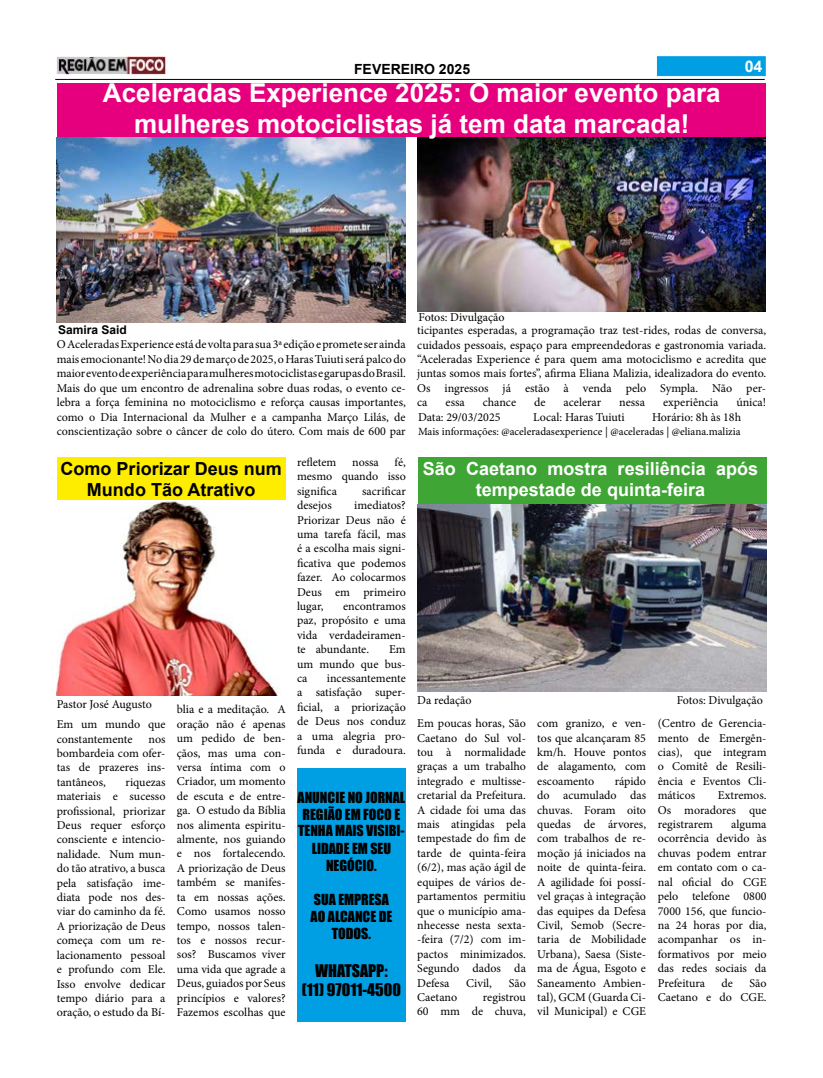
<style>
.page{position:relative;width:823px;height:1078px;background:#fff}
.page>*{position:absolute;margin:0;border:0;box-sizing:border-box;transform-origin:0 0}
.t1{font:700 26px/31.2px "Arial";color:#fff;text-align:center}
.t2{font:700 18px/21.6px "Arial";color:#fff;text-align:center}
.t3{font:700 18px/21.6px "Arial";color:#000;text-align:center}
.t4{font:16px/19.2px "Impact";color:#000;text-align:center}
.t5{font:700 16px "Arial";color:#fff}
.t6{font:14px/17.1px "Impact";color:#000;text-align:center}
.t7{font:700 14px "Arial";color:#000}
.t8{font:12px/14.4px "Minion Pro";color:#000;text-align:justify}
.t9{font:700 12px "Arial";color:#000}
.t10{font:11px "Minion Pro";color:#000}
</style>
<div class="page">
<div style="left:57px;top:457px;width:228px;height:42px;background:#ffed00"></div>
<div style="left:656px;top:56px;width:109px;height:20px;background:#009fe3;border:1px solid #009fe3"></div>
<hr style="left:55px;top:79px;width:709px;height:1px;background:#000">
<img style="left:57px;top:57px;width:108px;height:17px">
<img style="left:417px;top:138px;width:348px;height:173px">
<div style="left:57px;top:83px;width:708px;height:54px;background:#e6007d"></div>
<img style="left:57px;top:138px;width:348px;height:184px">
<div style="left:297px;top:767px;width:108px;height:253px;background:#009fe3"></div>
<img style="left:57px;top:501px;width:222px;height:194px">
<div style="left:418px;top:457px;width:348px;height:47px;background:#3fa535"></div>
<img style="left:417px;top:505px;width:348px;height:186px">
<p class="t7" style="left:354px;top:59px;width:117px">FEVEREIRO 2025</p>
<h3 class="t5" style="left:744px;top:55px;width:19px">04</h3>
<h1 class="t1" style="left:103px;top:77px;width:619px">Aceleradas Experience 2025: O maior evento para mulheres motociclistas já tem data marcada!</h1>
<p class="t9" style="left:58px;top:321px;width:70px">Samira Said</p>
<p class="t8" style="left:57px;top:337px;width:350px">O Aceleradas Experience está de volta para sua 3ª edição e promete ser ainda mais emocionante! No dia 29 de março de 2025, o Haras Tuiuti será palco do maior evento de experiência para mulheres motociclistas e garupas do Brasil.<br>Mais do que um encontro de adrenalina sobre duas rodas, o evento ce&shy;lebra a força feminina no motociclismo e reforça causas importantes, como o Dia Internacional da Mulher e a campanha Março Lilás, de conscientização sobre o câncer de colo do útero. Com mais de 600 par</p>
<h2 class="t3" style="left:61px;top:457px;width:223px">Como Priorizar Deus num<br>Mundo Tão Atrativo</h2>
<p class="t8" style="left:57px;top:697px;width:97px">Pastor José Augusto</p>
<p class="t8" style="left:57px;top:717px;width:110px">Em um mundo que constantemente</p>
<p class="t8" style="left:57px;top:731px;width:110px;text-indent:92px">nos bombardeia com ofer&shy;tas de prazeres ins&shy;tantâneos,</p>
<p class="t8" style="left:57px;top:774px;width:110px;text-indent:69px">riquezas materiais e sucesso profissional, priorizar Deus requer esforço consciente e intencio&shy;nalidade. Num mun&shy;do tão atrativo, a busca pela satisfação ime&shy;diata pode nos des&shy;viar do caminho da fé.<br>A priorização de Deus começa com um re&shy;lacionamento pessoal e profundo com Ele.<br>Isso envolve dedicar tempo diário para a oração, o estudo da Bí-</p>
<p class="t8" style="left:177px;top:702px;width:110px">blia e a meditação. A oração não é apenas um pedido de ben&shy;çãos, mas uma con&shy;versa íntima com o Criador, um momento de escuta e de entre&shy;ga. O estudo da Bíblia nos alimenta espiritu&shy;almente, nos guiando e nos fortalecendo.<br>A priorização de Deus também se manifes&shy;ta em nossas ações.<br>Como usamos nosso tempo, nossos talen&shy;tos e nossos recur&shy;sos? Buscamos viver uma vida que agrade a Deus, guiados por Seus princípios e valores?<br>Fazemos escolhas que</p>
<p class="t8" style="left:297px;top:455px;width:110px;text-indent:97px">fé, mesmo quando isso significa</p>
<p class="t8" style="left:297px;top:455px;width:41px">refletem</p>
<p class="t8" style="left:352px;top:455px;width:28px">nossa</p>
<p class="t8" style="left:362px;top:483px;width:45px">sacrificar</p>
<p class="t8" style="left:297px;top:498px;width:110px;text-indent:57px">imediatos?<br>Priorizar Deus não é uma tarefa fácil, mas é a escolha mais signi&shy;ficativa que podemos fazer. Ao colocarmos Deus em primeiro lugar,</p>
<p class="t8" style="left:297px;top:498px;width:36px">desejos</p>
<p class="t8" style="left:297px;top:599px;width:110px;text-indent:46px">encontramos paz, propósito e uma vida verdadeiramen&shy;te abundante.</p>
<p class="t8" style="left:297px;top:642px;width:110px;text-indent:92px">Em um mundo que bus&shy;ca</p>
<p class="t8" style="left:297px;top:671px;width:110px;text-indent:30px">incessantemente a satisfação super&shy;ficial, a priorização de Deus nos conduz a uma alegria pro&shy;funda e duradoura.</p>
<p class="t6" style="left:297px;top:788px;width:109px">ANUNCIE NO JORNAL<br>REGIÃO EM FOCO E<br>TENHA MAIS VISIBI-<br>LIDADE EM SEU<br>NEGÓCIO.</p>
<p class="t6" style="left:310px;top:890px;width:83px;line-height:16.8px">SUA EMPRESA<br>AO ALCANCE DE<br>TODOS.</p>
<h3 class="t4" style="left:301px;top:960px;width:101px">WHATSAPP:<br>(11) 97011-4500</h3>
<p class="t8" style="left:418px;top:310px;width:88px">Fotos: Divulgação</p>
<p class="t8" style="left:417px;top:323px;width:350px">ticipantes esperadas, a programação traz test-rides, rodas de conversa, cuidados pessoais, espaço para empreendedoras e gastronomia variada. “Aceleradas Experience é para quem ama motociclismo e acredita que juntas somos mais fortes”, afirma Eliana Malizia, idealizadora do evento.<br>Os ingressos já estão à venda pelo Sympla. Não per&shy;ca</p>
<p class="t8" style="left:445px;top:395px;width:21px">essa</p>
<p class="t8" style="left:482px;top:395px;width:35px">chance</p>
<p class="t8" style="left:534px;top:395px;width:13px">de</p>
<p class="t8" style="left:563px;top:395px;width:39px">acelerar</p>
<p class="t8" style="left:619px;top:395px;width:27px">nessa</p>
<p class="t8" style="left:662px;top:395px;width:57px">experiência</p>
<p class="t8" style="left:736px;top:395px;width:31px">única!</p>
<p class="t8" style="left:418px;top:410px;width:84px">Data: 29/03/2025</p>
<p class="t8" style="left:533px;top:410px;width:93px">Local: Haras Tuiuti</p>
<p class="t8" style="left:651px;top:410px;width:90px">Horário: 8h às 18h</p>
<p class="t10" style="left:418px;top:423px;width:324px">Mais informações: @aceleradasexperience | @aceleradas | @eliana.malizia</p>
<h2 class="t2" style="left:422px;top:457px;width:336px">São Caetano mostra resiliência após tempestade de quinta-feira</h2>
<p class="t8" style="left:417px;top:693px;width:56px">Da redação</p>
<p class="t8" style="left:676px;top:693px;width:88px">Fotos: Divulgação</p>
<p class="t8" style="left:537px;top:716px;width:110px">com granizo, e ven&shy;tos que alcançaram 85 km/h. Houve pontos de alagamento, com escoamento</p>
<p class="t8" style="left:657px;top:716px;width:110px">(Centro de Gerencia&shy;mento de Emergên&shy;cias), que integram o Comitê de Resili&shy;ência e Eventos Cli&shy;máticos</p>
<p class="t8" style="left:417px;top:716px;width:110px">Em poucas horas, São Caetano do Sul vol&shy;tou à normalidade graças a um trabalho integrado e multisse&shy;cretarial da Prefeitura.<br>A cidade foi uma das mais atingidas pela tempestade do fim de tarde de quinta-feira (6/2), mas ação ágil de equipes de vários de&shy;partamentos permitiu que o município ama&shy;nhecesse nesta sexta--feira (7/2) com im&shy;pactos minimizados.<br>Segundo dados da Defesa</p>
<p class="t8" style="left:537px;top:773px;width:110px;text-indent:77px">rápido do acumulado das chuvas. Foram oito quedas de árvores, com trabalhos de re&shy;moção já iniciados na noite de quinta-feira.<br>A agilidade foi possí&shy;vel graças à integração das equipes da Defesa Civil, Semob (Secre&shy;taria de Mobilidade Urbana), Saesa (Siste&shy;ma de Água, Esgoto e Saneamento Ambien&shy;tal), GCM (Guarda Ci&shy;vil Municipal) e CGE</p>
<p class="t8" style="left:657px;top:788px;width:110px;text-indent:60px">Extremos.<br>Os moradores que registrarem</p>
<p class="t8" style="left:657px;top:816px;width:110px;text-indent:73px">alguma ocorrência devido às chuvas podem entrar em contato com o ca&shy;nal oficial do CGE pelo telefone 0800<br>7000 156, que funcio&shy;na 24 horas por dia, acompanhar os in&shy;formativos por meio das redes sociais da Prefeitura</p>
<p class="t8" style="left:721px;top:975px;width:13px">de</p>
<p class="t8" style="left:466px;top:975px;width:27px">Civil,</p>
<p class="t8" style="left:508px;top:975px;width:19px">São</p>
<p class="t8" style="left:657px;top:975px;width:110px;text-align:right">São<br>Caetano e do CGE.</p>
<p class="t8" style="left:417px;top:989px;width:41px">Caetano</p>
<p class="t8" style="left:417px;top:989px;width:110px;text-align:right">registrou<br>60 mm de chuva,</p>
</div>
